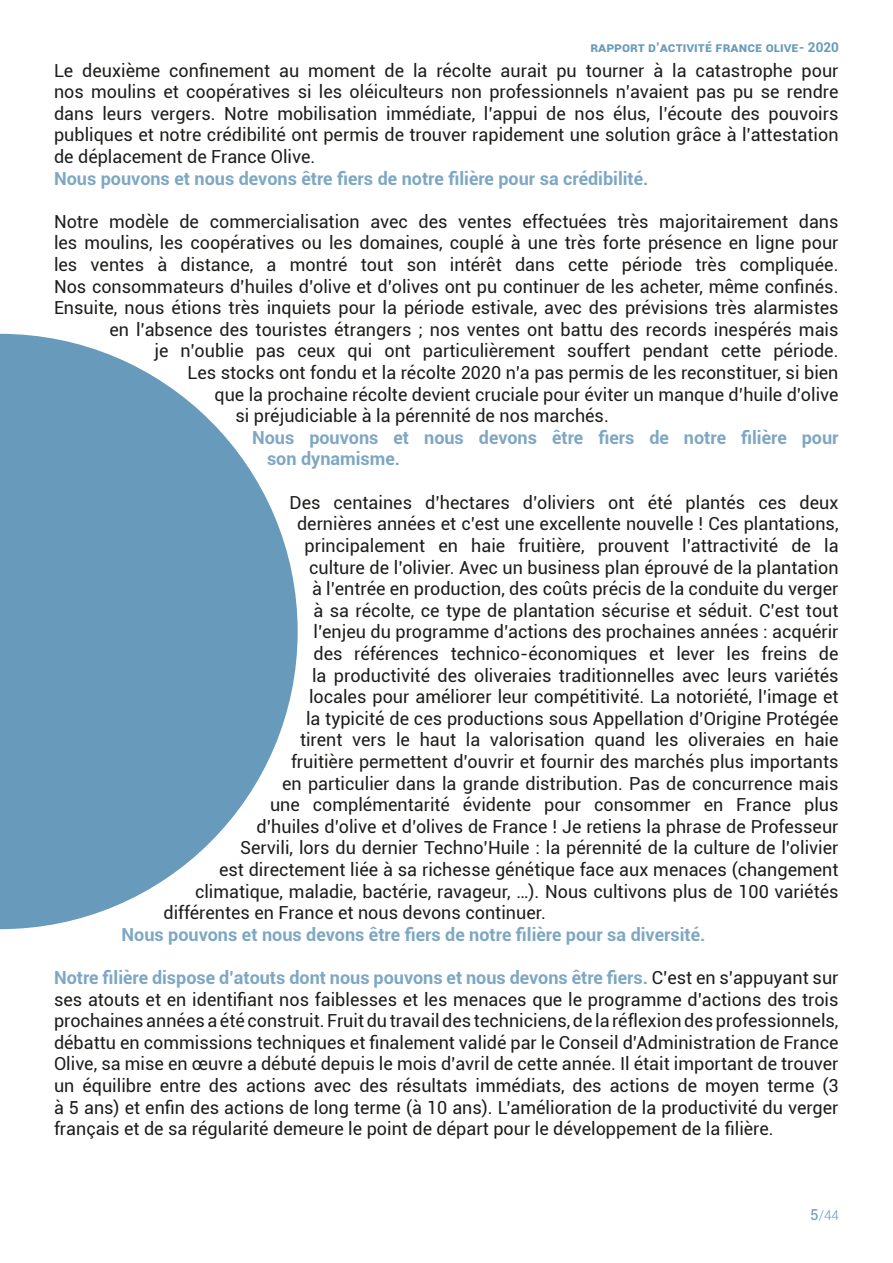
<style>
.page{position:relative;width:893px;height:1263px;background:#fff}
.page>*{position:absolute;margin:0;border:0;box-sizing:border-box;transform-origin:0 0}
.t1{font:18px/21.6px "Roboto";color:#1d1d1b;text-align:justify}
.t2{font:700 18px/21.6px "Roboto";color:#7ea7c3}
.t3{font:700 13.5px "Roboto";color:#689abc}
.t4{font:300 13.5px "Roboto";color:#689abc}
.s1{font-weight:700;color:#7ea7c3}
.s2{font-weight:400;font-size:15px}
</style>
<div class="page">
<svg style="left:0;top:334px;width:298px;height:595px;fill:#689abc"></svg>
<p class="t3" style="left:590px;top:38px;width:250px">Rapport d’activité FRANCE OLIVE- 2020</p>
<p class="t1" style="left:54px;top:59px;width:786px">Le deuxième confinement au moment de la récolte aurait pu tourner à la catastrophe pour nos moulins et coopératives si les oléiculteurs non professionnels n’avaient pas pu se rendre dans leurs vergers. Notre mobilisation immédiate, l’appui de nos élus, l’écoute des pouvoirs publiques et notre crédibilité ont permis de trouver rapidement une solution grâce à l’attestation de déplacement de France Olive.</p>
<p class="t2" style="left:54px;top:167px;width:596px">Nous pouvons et nous devons être fiers de notre filière pour sa crédibilité.</p>
<p class="t1" style="left:54px;top:210px;width:786px">Notre modèle de commercialisation avec des ventes effectuées très majoritairement dans</p>
<p class="t1" style="left:54px;top:232px;width:786px">les moulins, les coopératives ou les domaines, couplé à une très forte présence en ligne pour</p>
<p class="t1" style="left:54px;top:253px;width:786px">les ventes à distance, a montré tout son intérêt dans cette période très compliquée.</p>
<p class="t1" style="left:54px;top:275px;width:786px">Nos consommateurs d’huiles d’olive et d’olives ont pu continuer de les acheter, même confinés.</p>
<p class="t1" style="left:54px;top:296px;width:786px">Ensuite, nous étions très inquiets pour la période estivale, avec des prévisions très alarmistes</p>
<p class="t1" style="left:109px;top:318px;width:731px">en l’absence des touristes étrangers ; nos ventes ont battu des records inespérés mais</p>
<p class="t1" style="left:154px;top:340px;width:685px">je n’oublie pas ceux qui ont particulièrement souffert pendant cette période.</p>
<p class="t1" style="left:187px;top:361px;width:652px">Les stocks ont fondu et la récolte 2020 n’a pas permis de les reconstituer, si bien</p>
<p class="t1" style="left:214px;top:383px;width:625px">que la prochaine récolte devient cruciale pour éviter un manque d’huile d’olive</p>
<p class="t1" style="left:235px;top:404px;width:375px">si préjudiciable à la pérennité de nos marchés.</p>
<p class="t2" style="left:267px;top:426px;width:573px;text-indent:-15px">Nous pouvons et nous devons être fiers de notre filière pour son dynamisme.</p>
<p class="t1" style="left:289px;top:491px;width:550px">Des centaines d’hectares d’oliviers ont été plantés ces deux</p>
<p class="t1" style="left:297px;top:512px;width:543px">dernières années et c’est une excellente nouvelle ! Ces plantations,</p>
<p class="t1" style="left:305px;top:534px;width:536px">principalement en haie fruitière, prouvent l’attractivité de la</p>
<p class="t1" style="left:309px;top:556px;width:531px">culture de l’olivier. Avec un business plan éprouvé de la plantation</p>
<p class="t1" style="left:312px;top:577px;width:528px">à l’entrée en production, des coûts précis de la conduite du verger</p>
<p class="t1" style="left:314px;top:599px;width:526px">à sa récolte, ce type de plantation sécurise et séduit. C’est tout</p>
<p class="t1" style="left:314px;top:620px;width:526px">l’enjeu du programme d’actions des prochaines années : acquérir</p>
<p class="t1" style="left:314px;top:642px;width:526px">des références technico-économiques et lever les freins de</p>
<p class="t1" style="left:312px;top:664px;width:528px">la productivité des oliveraies traditionnelles avec leurs variétés</p>
<p class="t1" style="left:309px;top:685px;width:531px">locales pour améliorer leur compétitivité. La notoriété, l’image et</p>
<p class="t1" style="left:306px;top:707px;width:534px">la typicité de ces productions sous Appellation d’Origine Protégée</p>
<p class="t1" style="left:300px;top:728px;width:540px">tirent vers le haut la valorisation quand les oliveraies en haie</p>
<p class="t1" style="left:291px;top:750px;width:549px">fruitière permettent d’ouvrir et fournir des marchés plus importants</p>
<p class="t1" style="left:282px;top:772px;width:558px">en particulier dans la grande distribution. Pas de concurrence mais</p>
<p class="t1" style="left:270px;top:793px;width:570px">une complémentarité évidente pour consommer en France plus</p>
<p class="t1" style="left:256px;top:815px;width:583px">d’huiles d’olive et d’olives de France ! Je retiens la phrase de Professeur</p>
<p class="t1" style="left:240px;top:836px;width:600px">Servili, lors du dernier Techno’Huile : la pérennité de la culture de l’olivier</p>
<p class="t1" style="left:219px;top:858px;width:621px">est directement liée à sa richesse génétique face aux menaces (changement</p>
<p class="t1" style="left:195px;top:880px;width:645px">climatique, maladie, bactérie, ravageur, …). Nous cultivons plus de 100 variétés</p>
<p class="t1" style="left:163px;top:901px;width:384px">différentes en France et nous devons continuer.</p>
<p class="t2" style="left:122px;top:923px;width:585px">Nous pouvons et nous devons être fiers de notre filière pour sa diversité.</p>
<p class="t1" style="left:54px;top:966px;width:786px"><span class="s1">Notre filière dispose d’atouts dont nous pouvons et nous devons être fiers.</span> C’est en s’appuyant sur ses atouts et en identifiant nos faiblesses et les menaces que le programme d’actions des trois prochaines années a été construit. Fruit du travail des techniciens, de la réflexion des professionnels, débattu en commissions techniques et finalement validé par le Conseil d’Administration de France Olive, sa mise en œuvre a débuté depuis le mois d’avril de cette année. Il était important de trouver un équilibre entre des actions avec des résultats immédiats, des actions de moyen terme (3 à 5 ans) et enfin des actions de long terme (à 10 ans). L’amélioration de la productivité du verger français et de sa régularité demeure le point de départ pour le développement de la filière.</p>
<p class="t4" style="left:810px;top:1206px;width:30px"><span class="s2">5</span>/44</p>
</div>
